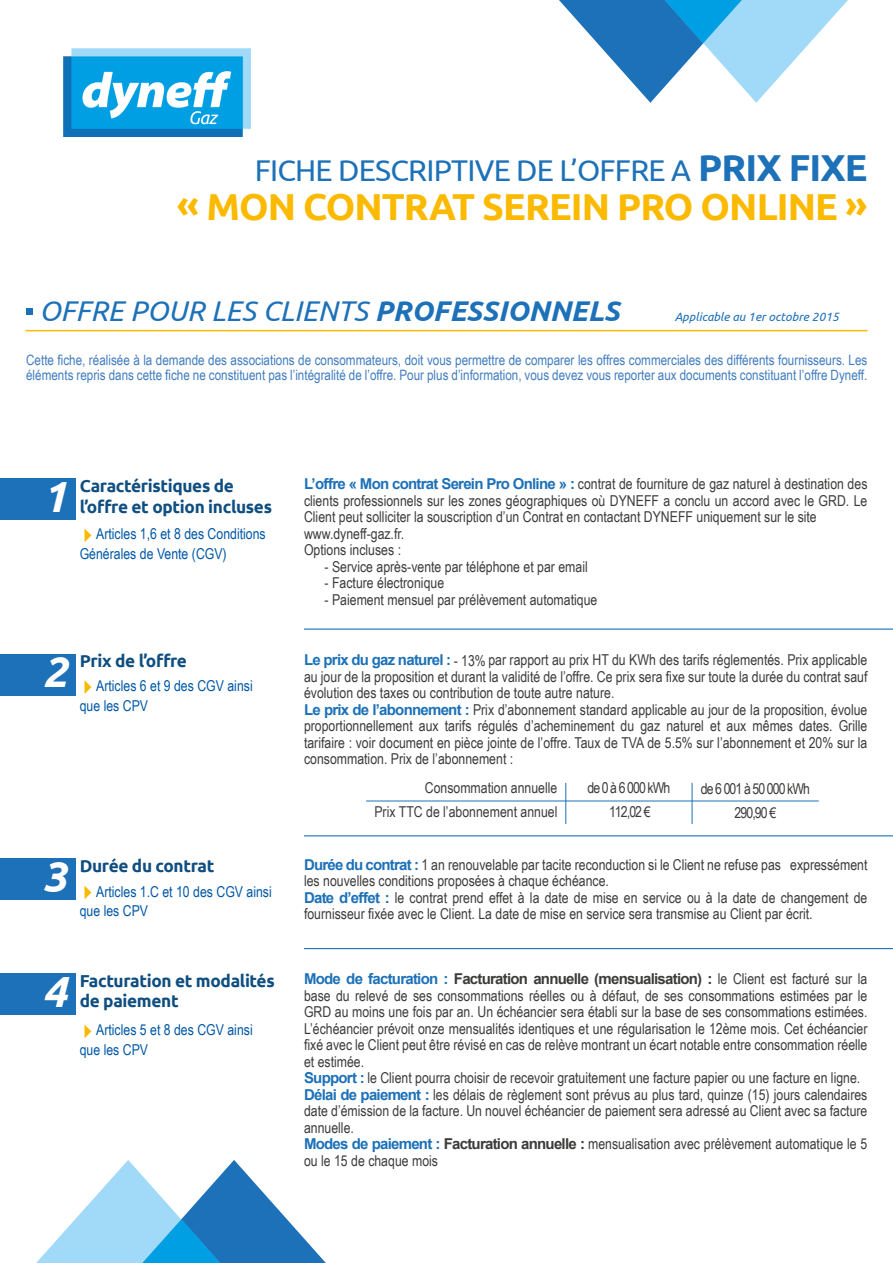
<style>
.page{position:relative;width:893px;height:1263px;background:#fff}
.page>*{position:absolute;margin:0;border:0;box-sizing:border-box;transform-origin:0 0}
.t1{font:italic 700 43.5px "Ubuntu";color:#fff}
.t2{font:700 37.5px "Ubuntu";letter-spacing:-.025em;color:#fbba00}
.t3{font:30px "Ubuntu";letter-spacing:-.025em;color:#1d71b8}
.t4{font:italic 28.5px "Ubuntu";color:#1d71b8}
.t5{font:700 17.25px/20.7px "Ubuntu";letter-spacing:-.02em;color:#0f4e80}
.t6{font:15px/16.5px "Arial Narrow";color:#3c3c3b}
.t7{font:15px/19.5px "Arial Narrow";color:#0058a6}
.t8{font:700 15px "Arial";letter-spacing:-.05em;color:#3c3c3b}
.t9{font:15px/24px "Arial Narrow";letter-spacing:-.06em;color:#3c3c3b;text-align:center}
.t10{font:14.25px/14.2px "Arial Narrow";color:#417dc0}
.t11{font:italic 12px "Ubuntu";color:#1d71b8}
.s1{font-weight:700;font-size:37.5px}
.s2{font-weight:700}
.s3{font-family:"Arial";font-weight:700;color:#1d71b8}
.s4{color:#1d71b8}
.s5{font-family:"Arial Narrow";font-weight:400}
.s6{font-family:"Arial";font-weight:700}
</style>
<div class="page">
<img style="left:63px;top:48px;width:188px;height:89px">
<svg style="left:559px;top:0;width:289px;height:103px"></svg>
<svg style="left:36px;top:1160px;width:290px;height:103px"></svg>
<hr style="left:304px;top:628px;width:589px;height:2px;background:#1d71b8">
<hr style="left:304px;top:835px;width:589px;height:1px;background:#1d71b8">
<hr style="left:304px;top:948px;width:589px;height:1px;background:#1d71b8">
<div style="left:26px;top:308px;width:7px;height:7px;background:#1d71b8"></div>
<hr style="left:26px;top:330px;width:841px;height:1px;background:#fbba00">
<div style="left:0;top:478px;width:75px;height:42px;background:#1d71b8"></div>
<svg style="left:84px;top:528px;width:7px;height:14px"></svg>
<div style="left:0;top:654px;width:75px;height:41px;background:#1d71b8"></div>
<div style="left:0;top:859px;width:75px;height:41px;background:#1d71b8"></div>
<div style="left:0;top:973px;width:75px;height:42px;background:#1d71b8"></div>
<svg style="left:84px;top:680px;width:7px;height:14px"></svg>
<svg style="left:84px;top:885px;width:7px;height:14px"></svg>
<svg style="left:84px;top:1024px;width:7px;height:14px"></svg>
<hr style="left:366px;top:801px;width:453px;height:1px;background:#1d71b8">
<hr style="left:692px;top:783px;width:1px;height:41px;background:#1d71b8">
<hr style="left:565px;top:783px;width:1px;height:41px;background:#1d71b8">
<h3 class="t3" style="left:255px;top:152px;width:614px">FICHE DESCRIPTIVE DE L’OFFRE A <span class="s1">PRIX FIXE</span></h3>
<h2 class="t2" style="left:177px;top:184px;width:692px">« MON CONTRAT SEREIN PRO ONLINE »</h2>
<h3 class="t4" style="left:40px;top:294px;width:582px">OFFRE POUR LES CLIENTS <span class="s2">PROFESSIONNELS</span></h3>
<p class="t11" style="left:675px;top:309px;width:166px">Applicable au 1er octobre 2015</p>
<p class="t10" style="left:26px;top:353px;width:843px">Cette fiche, réalisée à la demande des associations de consommateurs, doit vous permettre de comparer les offres commerciales des différents fournisseurs. Les éléments repris dans cette fiche ne constituent pas l’intégralité de l’offre. Pour plus d’information, vous devez vous reporter aux documents constituant l’offre Dyneff.</p>
<h1 class="t1" style="left:42px;top:470px;width:26px">1</h1>
<p class="t5" style="left:80px;top:475px;width:156px">Caractéristiques de</p>
<p class="t5" style="left:80px;top:496px;width:194px">l’offre et option incluses</p>
<p class="t7" style="left:80px;top:524px;width:187px;text-indent:16px">Articles 1,6 et 8 des Conditions<br>Générales de Vente (CGV)</p>
<p class="t6" style="left:304px;top:475px;width:565px"><span class="s3">L’offre « Mon contrat Serein Pro Online » :</span> contrat de fourniture de gaz naturel à destination des clients professionnels sur les zones géographiques où DYNEFF a conclu un accord avec le GRD. Le Client peut solliciter la souscription d’un Contrat en contactant DYNEFF uniquement sur le site www.dyneff-gaz.fr.<br>Options incluses :</p>
<p class="t6" style="left:325px;top:558px;width:265px">- Service après-vente par téléphone et par email</p>
<p class="t6" style="left:325px;top:574px;width:121px">- Facture électronique</p>
<p class="t6" style="left:325px;top:591px;width:274px">- Paiement mensuel par prélèvement automatique</p>
<h1 class="t1" style="left:42px;top:646px;width:26px">2</h1>
<p class="t5" style="left:80px;top:650px;width:109px">Prix de l’offre</p>
<p class="t7" style="left:80px;top:675px;width:174px;text-indent:16px">Articles 6 et 9 des CGV ainsi que les CPV</p>
<p class="t6" style="left:304px;top:651px;width:565px"><span class="s3">Le prix du gaz naturel :</span> - 13% par rapport au prix HT du KWh des tarifs réglementés. Prix applicable</p>
<p class="t6" style="left:304px;top:668px;width:565px">au jour de la proposition et durant la validité de l’offre. Ce prix sera fixe sur toute la durée du contrat sauf évolution des taxes ou contribution de toute autre nature.<br><span class="s3">Le prix de l’abonnement :</span> Prix d’abonnement standard applicable au jour de la proposition, évolue proportionnellement aux tarifs régulés d’acheminement du gaz naturel et aux mêmes dates. Grille tarifaire : voir document en pièce jointe de l’offre. Taux de TVA de 5.5% sur l’abonnement et 20% sur la consommation. Prix de l’abonnement :</p>
<p class="t6" style="left:374px;top:775px;width:185px;line-height:24px;text-align:right">Consommation annuelle<br>Prix TTC de l’abonnement annuel</p>
<p class="t9" style="left:587px;top:776px;width:84px">de 0 à 6 000 kWh<br>112,02 €</p>
<p class="t9" style="left:701px;top:776px;width:111px">de 6 001 à 50 000 kWh<br>290,90 €</p>
<h1 class="t1" style="left:42px;top:850px;width:26px">3</h1>
<p class="t5" style="left:80px;top:856px;width:136px">Durée du contrat</p>
<p class="t6" style="left:304px;top:856px;width:565px"><span class="s3">Durée du contrat :</span> 1 an renouvelable par tacite reconduction si le Client ne refuse pas expressément les nouvelles conditions proposées à chaque échéance.<br><span class="s3">Date d’effet :</span> le contrat prend effet à la date de mise en service ou à la date de changement de fournisseur fixée avec le Client. La date de mise en service sera transmise au Client par écrit.</p>
<p class="t7" style="left:80px;top:881px;width:194px;text-indent:16px">Articles 1.C et 10 des CGV ainsi que les CPV</p>
<h1 class="t1" style="left:42px;top:965px;width:26px">4</h1>
<p class="t5" style="left:80px;top:970px;width:196px">Facturation et modalités de paiement</p>
<p class="t8" style="left:304px;top:968px;width:565px"><span class="s4">Mode de facturation :</span> Facturation annuelle (mensualisation) : <span class="s5">le Client est facturé sur la</span></p>
<p class="t6" style="left:304px;top:986px;width:565px">base du relevé de ses consommations réelles ou à défaut, de ses consommations estimées par le GRD au moins une fois par an. Un échéancier sera établi sur la base de ses consommations estimées.<br>L’échéancier prévoit onze mensualités identiques et une régularisation le 12ème mois. Cet échéancier fixé avec le Client peut être révisé en cas de relève montrant un écart notable entre consommation réelle et estimée.<br><span class="s3">Support :</span> le Client pourra choisir de recevoir gratuitement une facture papier ou une facture en ligne.<br><span class="s3">Délai de paiement :</span> les délais de règlement sont prévus au plus tard, quinze (15) jours calendaires date d’émission de la facture. Un nouvel échéancier de paiement sera adressé au Client avec sa facture annuelle.<br><span class="s3">Modes de paiement :</span> <span class="s6">Facturation annuelle :</span> mensualisation avec prélèvement automatique le 5 ou le 15 de chaque mois</p>
<p class="t7" style="left:80px;top:1020px;width:174px;text-indent:16px">Articles 5 et 8 des CGV ainsi que les CPV</p>
</div>
